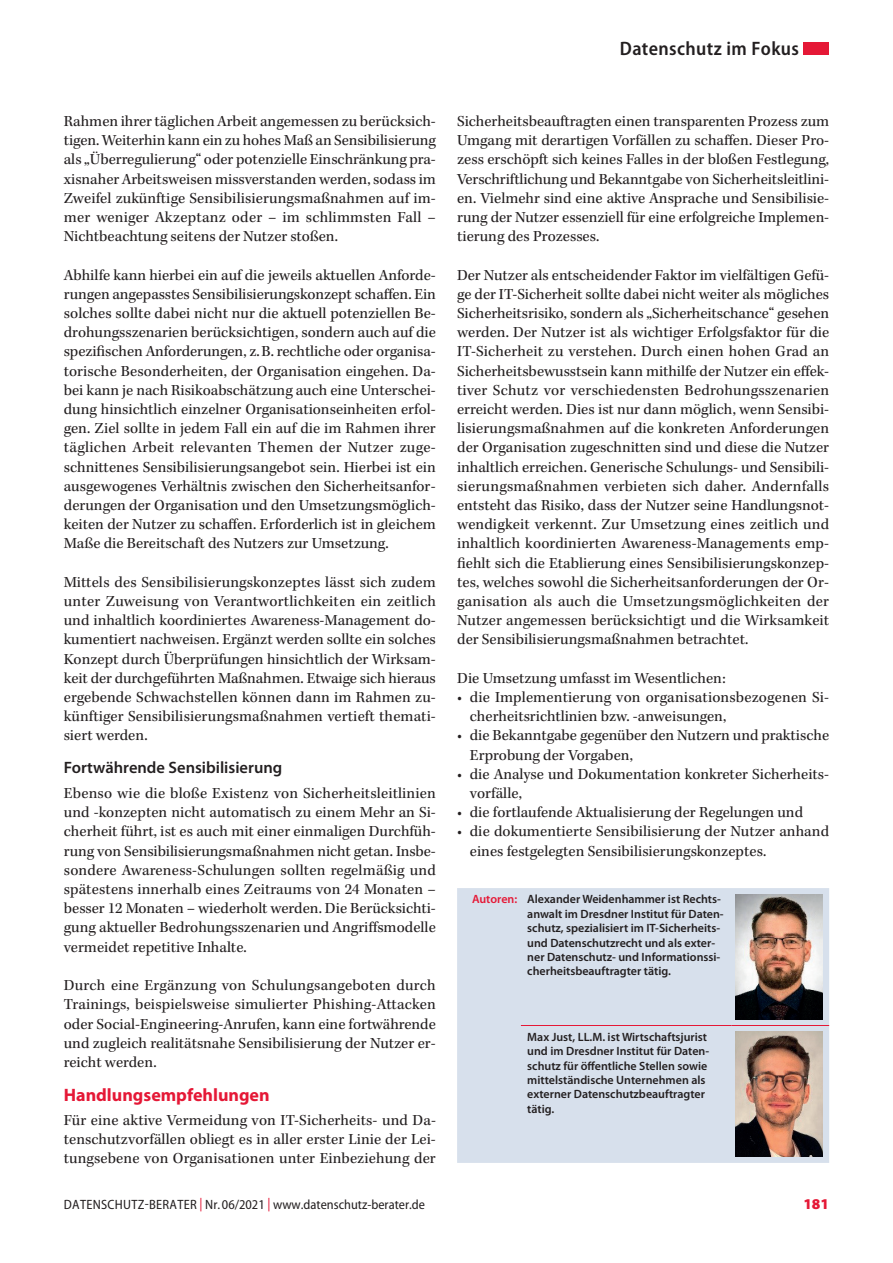
<style>
.page{position:relative;width:893px;height:1263px;background:#fff}
.page>*{position:absolute;margin:0;border:0;box-sizing:border-box;transform-origin:0 0}
.t1{font:600 semi-condensed 19.5px "Myriad Pro";letter-spacing:.02em;color:#231f20}
.t2{font:700 18px "Myriad Pro";color:#e51836}
.t3{font:600 16.5px "Myriad Pro";color:#231f20}
.t4{font:15.75px/19.2px "Kepler Std";color:#231f20;text-align:justify}
.t5{font:900 15px "Myriad Pro";color:#e51836}
.t6{font:semi-condensed 13.5px "Myriad Pro";color:#231f20}
.t7{font:600 12px/14.4px "Myriad Pro";color:#231f20}
.s1{color:#e51836}
</style>
<div class="page">
<div style="left:804px;top:42px;width:25px;height:13px;background:#e51836"></div>
<div style="left:457px;top:888px;width:372px;height:275px;background:#d7e0ec"></div>
<hr style="left:521px;top:1025px;width:210px;height:1px;background:#e51836">
<hr style="left:731px;top:1025px;width:98px;height:1px;background:#e51836">
<img style="left:735px;top:894px;width:88px;height:125px">
<img style="left:735px;top:1032px;width:88px;height:124px">
<p class="t1" style="left:620px;top:38px;width:181px">Datenschutz im Fokus</p>
<p class="t4" style="left:64px;top:112px;width:374px">Rahmen ihrer täglichen Arbeit angemessen zu berücksich&shy;tigen. Weiterhin kann ein zu hohes Maß an Sensibilisierung als „Überregulierung“ oder potenzielle Einschränkung pra&shy;xisnaher Arbeitsweisen missverstanden werden, sodass im Zweifel zukünftige Sensibilisierungsmaßnahmen auf im&shy;mer weniger Akzeptanz oder – im schlimmsten Fall – Nichtbeachtung seitens der Nutzer stoßen.</p>
<p class="t4" style="left:64px;top:266px;width:374px">Abhilfe kann hierbei ein auf die jeweils aktuellen Anforde&shy;rungen angepasstes Sensibilisierungskonzept schaffen. Ein solches sollte dabei nicht nur die aktuell potenziellen Be&shy;drohungsszenarien berücksichtigen, sondern auch auf die spezifischen Anforderungen, z.B. rechtliche oder organisa&shy;torische Besonderheiten, der Organisation eingehen. Da&shy;bei kann je nach Risikoabschätzung auch eine Unterschei&shy;dung hinsichtlich einzelner Organisationseinheiten erfol&shy;gen. Ziel sollte in jedem Fall ein auf die im Rahmen ihrer täglichen Arbeit relevanten Themen der Nutzer zuge&shy;schnittenes Sensibilisierungsangebot sein. Hierbei ist ein ausgewogenes Verhältnis zwischen den Sicherheitsanfor&shy;derungen der Organisation und den Umsetzungsmöglich&shy;keiten der Nutzer zu schaffen. Erforderlich ist in gleichem Maße die Bereitschaft des Nutzers zur Umsetzung.</p>
<p class="t4" style="left:64px;top:573px;width:374px">Mittels des Sensibilisierungskonzeptes lässt sich zudem unter Zuweisung von Verantwortlichkeiten ein zeitlich und inhaltlich koordiniertes Awareness-Management do&shy;kumentiert nachweisen. Ergänzt werden sollte ein solches Konzept durch Überprüfungen hinsichtlich der Wirksam&shy;keit der durchgeführten Maßnahmen. Etwaige sich hieraus ergebende Schwachstellen können dann im Rahmen zu&shy;künftiger Sensibilisierungsmaßnahmen vertieft themati&shy;siert werden.</p>
<p class="t3" style="left:64px;top:757px;width:220px">Fortwährende Sensibilisierung</p>
<p class="t4" style="left:64px;top:784px;width:374px">Ebenso wie die bloße Existenz von Sicherheitsleitlinien und -konzepten nicht automatisch zu einem Mehr an Si&shy;cherheit führt, ist es auch mit einer einmaligen Durchfüh&shy;rung von Sensibilisierungsmaßnahmen nicht getan. Insbe&shy;sondere Awareness-Schulungen sollten regelmäßig und spätestens innerhalb eines Zeitraums von 24 Monaten – besser 12 Monaten – wiederholt werden. Die Berücksichti&shy;gung aktueller Bedrohungsszenarien und Angriffsmodelle vermeidet repetitive Inhalte.</p>
<p class="t4" style="left:64px;top:976px;width:374px">Durch eine Ergänzung von Schulungsangeboten durch Trainings, beispielsweise simulierter Phishing-Attacken oder Social-Engineering-Anrufen, kann eine fortwährende und zugleich realitätsnahe Sensibilisierung der Nutzer er&shy;reicht werden.</p>
<p class="t2" style="left:64px;top:1083px;width:207px">Handlungsempfehlungen</p>
<p class="t4" style="left:64px;top:1111px;width:374px">Für eine aktive Vermeidung von IT-Sicherheits- und Da&shy;tenschutzvorfällen obliegt es in aller erster Linie der Lei&shy;tungsebene von Organisationen unter Einbeziehung der</p>
<p class="t6" style="left:64px;top:1197px;width:363px">DATENSCHUTZ-BERATER <span class="s1">|</span> Nr. 06/2021 <span class="s1">|</span> www.datenschutz-berater.de</p>
<p class="t4" style="left:457px;top:112px;width:374px">Sicherheitsbeauftragten einen transparenten Prozess zum Umgang mit derartigen Vorfällen zu schaffen. Dieser Pro&shy;zess erschöpft sich keines Falles in der bloßen Festlegung, Verschriftlichung und Bekanntgabe von Sicherheitsleitlini&shy;en. Vielmehr sind eine aktive Ansprache und Sensibilisie&shy;rung der Nutzer essenziell für eine erfolgreiche Implemen&shy;tierung des Prozesses.</p>
<p class="t4" style="left:457px;top:266px;width:374px">Der Nutzer als entscheidender Faktor im vielfältigen Gefü&shy;ge der IT-Sicherheit sollte dabei nicht weiter als mögliches Sicherheitsrisiko, sondern als „Sicherheitschance“ gesehen werden. Der Nutzer ist als wichtiger Erfolgsfaktor für die IT-Sicherheit zu verstehen. Durch einen hohen Grad an Sicherheitsbewusstsein kann mithilfe der Nutzer ein effek&shy;tiver Schutz vor verschiedensten Bedrohungsszenarien erreicht werden. Dies ist nur dann möglich, wenn Sensibi&shy;lisierungsmaßnahmen auf die konkreten Anforderungen der Organisation zugeschnitten sind und diese die Nutzer inhaltlich erreichen. Generische Schulungs- und Sensibili&shy;sierungsmaßnahmen verbieten sich daher. Andernfalls entsteht das Risiko, dass der Nutzer seine Handlungsnot&shy;wendigkeit verkennt. Zur Umsetzung eines zeitlich und inhaltlich koordinierten Awareness-Managements emp&shy;fiehlt sich die Etablierung eines Sensibilisierungskonzep&shy;tes, welches sowohl die Sicherheitsanforderungen der Or&shy;ganisation als auch die Umsetzungsmöglichkeiten der Nutzer angemessen berücksichtigt und die Wirksamkeit der Sensibilisierungsmaßnahmen betrachtet.</p>
<p class="t4" style="left:457px;top:669px;width:270px">Die Umsetzung umfasst im Wesentlichen:</p>
<p class="t4" style="left:470px;top:688px;width:361px;text-indent:-13px">• die Implementierung von organisationsbezogenen Si&shy;cherheitsrichtlinien bzw. -anweisungen,</p>
<p class="t4" style="left:470px;top:727px;width:361px;text-indent:-13px">• die Bekanntgabe gegenüber den Nutzern und praktische<br>Erprobung der Vorgaben,</p>
<p class="t4" style="left:470px;top:765px;width:361px;text-indent:-13px">• die Analyse und Dokumentation konkreter Sicherheits&shy;vorfälle,</p>
<p class="t4" style="left:457px;top:803px;width:347px">• die fortlaufende Aktualisierung der Regelungen und</p>
<p class="t4" style="left:470px;top:823px;width:361px;text-indent:-13px">• die dokumentierte Sensibilisierung der Nutzer anhand eines festgelegten Sensibilisierungskonzeptes.</p>
<p class="t7" style="left:527px;top:892px;width:198px;text-indent:-55px"><span class="s1">Autoren:</span> Alexander Weidenhammer ist Rechts&shy;anwalt im Dresdner Institut für Daten&shy;schutz, spezialisiert im IT-Sicherheits&shy;und Datenschutzrecht und als exter&shy;ner Datenschutz- und Informationssi&shy;cherheitsbeauftragter tätig.</p>
<p class="t7" style="left:527px;top:1029px;width:183px">Max Just, LL.M. ist Wirtschaftsjurist und im Dresdner Institut für Daten&shy;schutz für öffentliche Stellen sowie mittelständische Unternehmen als externer Datenschutzbeauftragter tätig.</p>
<p class="t5" style="left:803px;top:1195px;width:27px">181</p>
</div>
